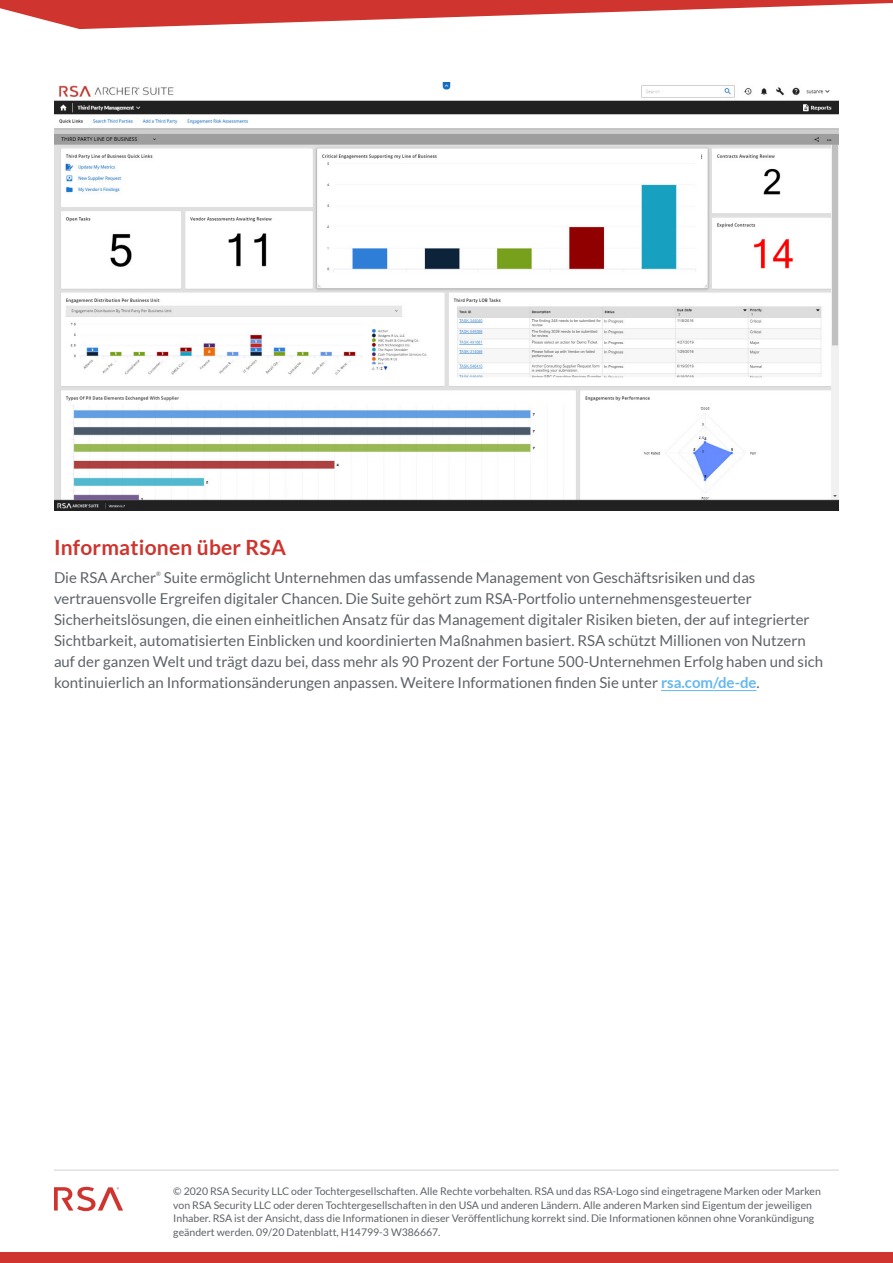
<style>
.page{position:relative;width:893px;height:1263px;background:#fff}
.page>*{position:absolute;margin:0;border:0;box-sizing:border-box;transform-origin:0 0}
.Body_Red_Subhead{font:700 21px "Lato";letter-spacing:.01em;color:#cf342e}
.Body_Paragraph{font:15px/21px "Lato";color:#5e6367}
.t1{font:10.5px/13.5px "Lato";color:#5e6367}
.Body_Paragraph-2{font:6px "Lato";color:#5e6367}
.s1{font-weight:700;color:#64b8ef}
</style>
<div class="page">
<div style="left:0;top:1252px;width:893px;height:11px;background:#cf342e"></div>
<svg style="left:54px;top:1187px;width:69px;height:24px"></svg>
<hr style="left:54px;top:1170px;width:785px;height:1px;background:#d1d2d4">
<svg style="left:0;top:0;width:893px;height:29px"></svg>
<hr style="left:661px;top:690px;width:96px;height:1px;background:#64b8ef">
<img style="left:54px;top:82px;width:785px;height:429px">
<p class="Body_Red_Subhead" style="left:54px;top:535px;width:233px">Informationen über RSA</p>
<p class="Body_Paragraph" style="left:54px;top:566px;width:104px">Die RSA Archer</p>
<p class="Body_Paragraph-2" style="left:156px;top:570px;width:6px">®</p>
<p class="Body_Paragraph" style="left:54px;top:566px;width:771px;text-indent:110px">Suite ermöglicht Unternehmen das umfassende Management von Geschäftsrisiken und das vertrauensvolle Ergreifen digitaler Chancen. Die Suite gehört zum RSA-Portfolio unternehmensgesteuerter Sicherheitslösungen, die einen einheitlichen Ansatz für das Management digitaler Risiken bieten, der auf integrierter Sichtbarkeit, automatisierten Einblicken und koordinierten Maßnahmen basiert. RSA schützt Millionen von Nutzern auf der ganzen Welt und trägt dazu bei, dass mehr als 90 Prozent der Fortune 500-Unternehmen Erfolg haben und sich kontinuierlich an Informationsänderungen anpassen. Weitere Informationen finden Sie unter <span class="s1">rsa.com/de-de</span>.</p>
<p class="t1" style="left:173px;top:1184px;width:649px">© 2020 RSA Security LLC oder Tochtergesellschaften. Alle Rechte vorbehalten. RSA und das RSA-Logo sind eingetragene Marken oder Marken von RSA Security LLC oder deren Tochtergesellschaften in den USA und anderen Ländern. Alle anderen Marken sind Eigentum der jeweiligen Inhaber. RSA ist der Ansicht, dass die Informationen in dieser Veröffentlichung korrekt sind. Die Informationen können ohne Vorankündigung geändert werden. 09/20 Datenblatt, H14799-3 W386667.</p>
</div>
